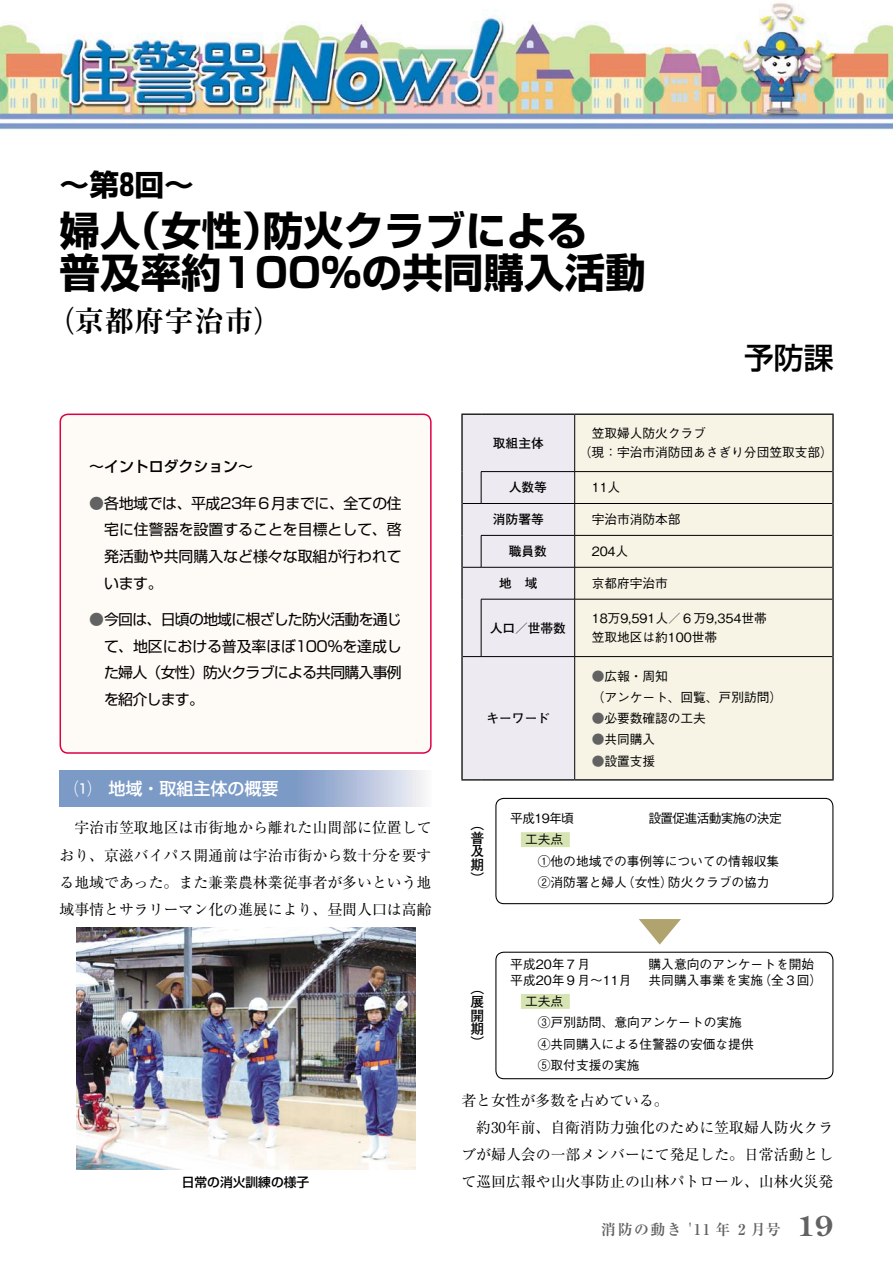
<style>
.page{position:relative;width:893px;height:1263px;background:#fff}
.page>*{position:absolute;margin:0;border:0;box-sizing:border-box;transform-origin:0 0}
.t1{font:700 40.35px/42.5px "Shin Go Pro";letter-spacing:.005em;color:#000}
.t2{font:700 29.7px "Mid Mi MA1 Std";letter-spacing:.005em;color:#000}
.t3{font:700 29.7px "Shin Go Pro";color:#000}
.t4{font:500 29.7px "Shin Go Pro";color:#000}
.t5{font:500 16.95px "Shin Go Pro";color:#fff}
.t6{font:14.85px/27.2px "Ryumin Pro";color:#000;text-align:justify}
.t7{font:14.85px/26.5px "Shin Go Pro";letter-spacing:-.005em;color:#000;text-align:justify}
.t8{font:700 14.85px "Ryumin Pro";letter-spacing:.1em;color:#626262}
.t9{font:500 14.85px "Shin Go Pro";color:#000}
.t10{font:700 13.8px/13.8px "Futo Go B101 Pro";color:#000;text-align:justify}
.t11{font:500 12.75px/21.3px "Gothic BBB Pro";letter-spacing:-.005em;color:#000}
.t12{font:700 12.75px "Futo Go B101 Pro";letter-spacing:-.005em;color:#000}
.t13{font:500 12.75px "Gothic BBB Pro";letter-spacing:-.055em;color:#000}
.t14{font:500 12.75px "Shin Go Pro";color:#000}
.s1{color:#626262}
.s2{font-family:"Century Old Style";font-size:27.6px}
</style>
<div class="page">
<img style="left:0;top:2px;width:893px;height:128px">
<div style="left:575px;top:415px;width:257px;height:364px;background:#f7f4e6"></div>
<hr style="left:575px;top:471px;width:257px;height:1px;background:#000">
<hr style="left:575px;top:503px;width:257px;height:1px;background:#000">
<hr style="left:575px;top:535px;width:257px;height:1px;background:#000">
<hr style="left:575px;top:567px;width:257px;height:1px;background:#000">
<hr style="left:575px;top:599px;width:257px;height:1px;background:#000">
<hr style="left:575px;top:656px;width:257px;height:1px;background:#000">
<hr style="left:575px;top:414px;width:259px;height:1px;background:#000">
<div style="left:461px;top:414px;width:114px;height:366px;background:#eeeaf1"></div>
<hr style="left:481px;top:779px;width:94px;height:1px;background:#000">
<hr style="left:575px;top:779px;width:259px;height:1px;background:#000">
<hr style="left:832px;top:415px;width:2px;height:57px;background:#000">
<hr style="left:832px;top:472px;width:2px;height:31px;background:#000">
<hr style="left:832px;top:503px;width:2px;height:32px;background:#000">
<hr style="left:832px;top:535px;width:2px;height:32px;background:#000">
<hr style="left:832px;top:567px;width:2px;height:32px;background:#000">
<hr style="left:832px;top:599px;width:2px;height:58px;background:#000">
<hr style="left:832px;top:657px;width:2px;height:122px;background:#000">
<svg style="left:639px;top:919px;width:42px;height:25px"></svg>
<div style="left:495px;top:798px;width:338px;height:106px;border:1px solid #000;border-radius:8px"></div>
<div style="left:521px;top:832px;width:49px;height:15px;background:#d6e4b2"></div>
<div style="left:495px;top:952px;width:338px;height:127px;border:1px solid #000;border-radius:8px"></div>
<div style="left:521px;top:994px;width:49px;height:15px;background:#d6e4b2"></div>
<div style="left:60px;top:414px;width:371px;height:339px;background:#fefaf6;border-radius:8px"></div>
<div style="left:60px;top:414px;width:372px;height:340px;border:2px solid #de0046;border-radius:8px"></div>
<svg style="left:60px;top:771px;width:365px;height:36px;background:#90a8ce"></svg>
<img style="left:76px;top:927px;width:339px;height:242px">
<h2 class="t3" style="left:60px;top:161px;width:136px">～第8回～</h2>
<h1 class="t1" style="left:60px;top:205px;width:588px">婦人（女性）防火クラブによる<br>普及率約100％の共同購入活動</h1>
<h2 class="t2" style="left:45px;top:299px;width:241px">（京都府宇治市）</h2>
<h2 class="t4" style="left:744px;top:333px;width:91px">予防課</h2>
<p class="t9" style="left:89px;top:454px;width:165px">～イントロダクション～</p>
<p class="t7" style="left:104px;top:488px;width:299px;text-indent:-15px"><span class="s1">●</span> 各地域では、平成23年６月までに、全ての住宅に住警器を設置することを目標として、啓発活動や共同購入など様々な取組が行われています。</p>
<p class="t7" style="left:104px;top:605px;width:299px;text-indent:-15px"><span class="s1">●</span> 今回は、日頃の地域に根ざした防火活動を通じて、地区における普及率ほぼ100％を達成した婦人（女性）防火クラブによる共同購入事例を紹介します。</p>
<h3 class="t5" style="left:74px;top:774px;width:206px">⑴ 地域・取組主体の概要</h3>
<p class="t6" style="left:60px;top:813px;width:374px;text-indent:15px">宇治市笠取地区は市街地から離れた山間部に位置しており、京滋バイパス開通前は宇治市街から数十分を要する地域であった。また兼業農林業従事者が多いという地域事情とサラリーマン化の進展により、昼間人口は高齢</p>
<p class="t12" style="left:493px;top:433px;width:52px">取組主体</p>
<p class="t11" style="left:579px;top:422px;width:255px;line-height:19.2px;text-indent:13px">笠取婦人防火クラブ<br>（現：宇治市消防団あさぎり分団笠取支部）</p>
<p class="t12" style="left:509px;top:477px;width:40px">人数等</p>
<p class="t11" style="left:592px;top:475px;width:30px">11人</p>
<p class="t12" style="left:493px;top:509px;width:52px">消防署等</p>
<p class="t11" style="left:592px;top:507px;width:90px">宇治市消防本部</p>
<p class="t12" style="left:509px;top:541px;width:40px">職員数</p>
<p class="t11" style="left:592px;top:539px;width:38px">204人</p>
<p class="t12" style="left:499px;top:573px;width:40px">地　域</p>
<p class="t11" style="left:592px;top:571px;width:78px">京都府宇治市</p>
<p class="t12" style="left:490px;top:618px;width:78px">人口／世帯数</p>
<p class="t11" style="left:592px;top:607px;width:177px;line-height:19.2px">18万9,591人／６万9,354世帯笠取地区は約100世帯</p>
<p class="t12" style="left:487px;top:708px;width:65px">キーワード</p>
<p class="t11" style="left:592px;top:663px;width:192px"><span class="s1">●</span>広報・周知<br>（ アンケート、回覧、戸別訪問）</p>
<p class="t11" style="left:592px;top:706px;width:116px"><span class="s1">●</span>必要数確認の工夫</p>
<p class="t11" style="left:592px;top:727px;width:65px"><span class="s1">●</span>共同購入</p>
<p class="t11" style="left:592px;top:748px;width:65px"><span class="s1">●</span>設置支援</p>
<p class="t10" style="left:470px;top:815px;width:15px">（普及期）</p>
<p class="t11" style="left:510px;top:806px;width:65px">平成19年頃</p>
<p class="t13" style="left:648px;top:808px;width:135px">設置促進活動実施の決定</p>
<p class="t11" style="left:538px;top:827px;width:243px;text-indent:-13px">工夫点<br>①他の地域での事例等についての情報収集<br>②消防署と婦人（女性）防火クラブの協力</p>
<p class="t10" style="left:470px;top:979px;width:15px">（展開期）</p>
<p class="t11" style="left:510px;top:952px;width:81px">平成20年７月</p>
<p class="t11" style="left:648px;top:952px;width:167px">購入意向のアンケートを開始</p>
<p class="t11" style="left:510px;top:968px;width:123px">平成20年９月～11月</p>
<p class="t11" style="left:648px;top:968px;width:175px">共同購入事業を実施（全３回）</p>
<p class="t11" style="left:538px;top:989px;width:217px;text-indent:-13px">工夫点<br>③戸別訪問、意向アンケートの実施<br>④共同購入による住警器の安価な提供<br>⑤取付支援の実施</p>
<p class="t6" style="left:461px;top:1085px;width:209px">者と女性が多数を占めている。</p>
<p class="t6" style="left:476px;top:1113px;width:359px">約30年前、自衛消防力強化のために笠取婦人防火クラ</p>
<p class="t6" style="left:461px;top:1140px;width:373px">ブが婦人会の一部メンバーにて発足した。日常活動とし</p>
<p class="t14" style="left:182px;top:1172px;width:129px">日常の消火訓練の様子</p>
<p class="t6" style="left:461px;top:1167px;width:373px">て巡回広報や山火事防止の山林パトロール、山林火災発</p>
<p class="t8" style="left:601px;top:1218px;width:234px">消防の動き '11 年 2 月号 <span class="s2">19</span></p>
</div>
